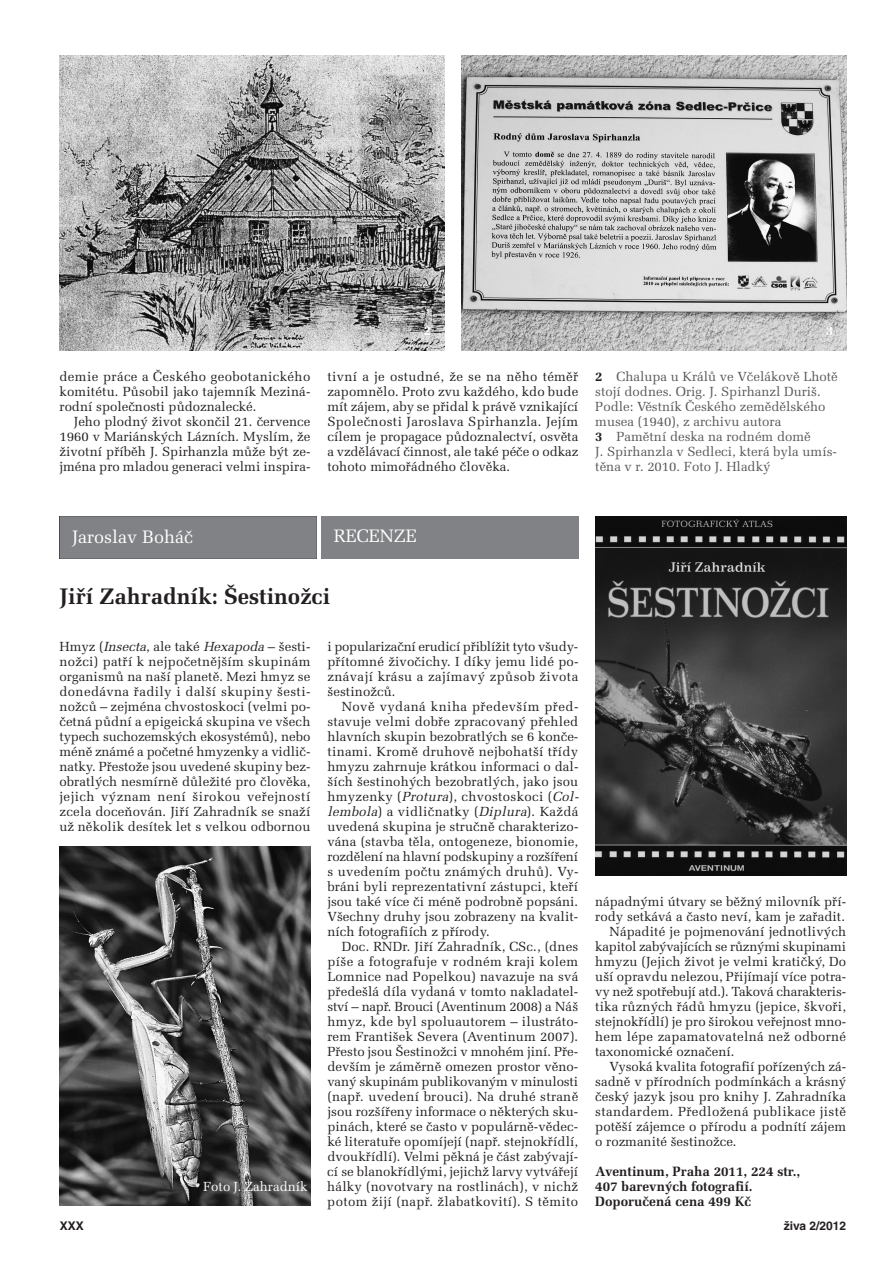
<style>
.page{position:relative;width:893px;height:1263px;background:#fff}
.page>*{position:absolute;margin:0;border:0;box-sizing:border-box;transform-origin:0 0}
.t1{font:700 22.5px "Melior CE";color:#231f20}
.t2{font:18px "Melior CE";color:#fff}
.t3{font:700 13.5px/15px "Melior CE";color:#231f20}
.t4{font:700 13.5px "Melior CE";color:#fff}
.t5{font:13.2px/15px "Melior CE";letter-spacing:.005em;color:#231f20;text-align:justify}
.t6{font:13.2px/15px "Melior CE";color:#57585a}
.t7{font:13.2px "Melior CE";letter-spacing:-.015em;color:#231f20}
.t8{font:13.2px "Melior CE";letter-spacing:.025em;color:#231f20}
.t9{font:13.2px "Melior CE";color:#fff}
.t10{font:700 12px "Helvetica CE";color:#231f20}
.s1{font-weight:700;color:#231f20}
.s2{font-style:italic}
</style>
<div class="page">
<div style="left:60px;top:516px;width:257px;height:43px;background:#808285"></div>
<div style="left:321px;top:516px;width:257px;height:43px;background:#808285"></div>
<img style="left:595px;top:516px;width:251px;height:360px">
<img style="left:60px;top:846px;width:250px;height:359px">
<img style="left:461px;top:55px;width:385px;height:296px">
<img style="left:60px;top:55px;width:384px;height:296px">
<p class="t5" style="left:60px;top:371px;width:252px">demie práce a Českého geobotanického komitétu. Působil jako tajemník Meziná&shy;rodní společnosti půdoznalecké.</p>
<p class="t5" style="left:60px;top:416px;width:252px;text-indent:14px">Jeho plodný život skončil 21. července 1960 v Mariánských Lázních. Myslím, že životní příběh J. Spirhanzla může být ze&shy;jména pro mladou generaci velmi inspira-</p>
<p class="t4" style="left:424px;top:325px;width:9px">2</p>
<p class="t4" style="left:826px;top:325px;width:9px">3</p>
<p class="t5" style="left:327px;top:371px;width:252px">tivní a je ostudné, že se na něho téměř zapomnělo. Proto zvu každého, kdo bude mít zájem, aby se přidal k právě vznikající Společnosti Jaroslava Spirhanzla. Jejím cílem je propagace půdoznalectví, osvěta a vzdělávací činnost, ale také péče o odkaz tohoto mimořádného člověka.</p>
<p class="t6" style="left:595px;top:371px;width:244px"><span class="s1">2</span> Chalupa u Králů ve Včelákově Lhotě stojí dodnes. Orig. J. Spirhanzl Duriš.<br>Podle: Věstník Českého zemědělského musea (1940), z archivu autora<br><span class="s1">3</span> Pamětní deska na rodném domě<br>J. Spirhanzla v Sedleci, která byla umís&shy;těna v r. 2010. Foto J. Hladký</p>
<h2 class="t2" style="left:72px;top:531px;width:122px">Jaroslav Boháč</h2>
<h2 class="t2" style="left:334px;top:529px;width:84px">RECENZE</h2>
<h1 class="t1" style="left:60px;top:588px;width:272px">Jiří Zahradník: Šestinožci</h1>
<p class="t5" style="left:60px;top:641px;width:252px">Hmyz (<span class="s2">Insecta</span>, ale také <span class="s2">Hexapoda</span>– šesti&shy;nožci) patří k nejpočetnějším skupinám organismů na naší planetě. Mezi hmyz se donedávna řadily i další skupiny šesti&shy;nožců – zejména chvostoskoci (velmi po&shy;četná půdní a epigeická skupina ve všech typech suchozemských ekosystémů), nebo méně známé a početné hmyzenky a vidlič&shy;natky. Přestože jsou uvedené skupiny bez&shy;obratlých nesmírně důležité pro člověka, jejich význam není širokou veřejností zcela doceňován. Jiří Zahradník se snaží už několik desítek let s velkou odbornou</p>
<p class="t5" style="left:327px;top:641px;width:252px">i popularizační erudicí přiblížit tyto všudy&shy;přítomné živočichy. I díky jemu lidé po&shy;znávají krásu a zajímavý způsob života šestinožců.</p>
<p class="t5" style="left:327px;top:701px;width:255px;text-align:left;text-indent:14px">Nově vydaná kniha především před&shy;stavuje velmi dobře zpracovaný přehled hlavních skupin bezobratlých se 6 konče&shy;tinami. Kromě druhově nejbohatší třídy hmyzu zahrnuje krátkou informaci o dal&shy;ších šestinohých bezobratlých, jako jsou hmyzenky (<span class="s2">Protura</span>), chvostoskoci (<span class="s2">Col&shy;lembola</span>) a vidličnatky (<span class="s2">Diplura</span>). Každá uvedená skupina je stručně charakterizo&shy;vána (stavba těla, ontogeneze, bionomie, rozdělení na hlavní podskupiny a rozšíření s uvedením počtu známých druhů). Vy&shy;bráni byli reprezentativní zástupci, kteří jsou také více či méně podrobně popsáni.<br>Všechny druhy jsou zobrazeny na kvalit&shy;ních fotografiích z přírody.</p>
<p class="t5" style="left:327px;top:941px;width:253px;text-indent:14px">Doc. RNDr. Jiří Zahradník, CSc., (dnes píše a fotografuje v rodném kraji kolem Lomnice nad Popelkou) navazuje na svá předešlá díla vydaná v tomto nakladatel&shy;ství – např. Brouci (Aventinum 2008) a Náš hmyz, kde byl spoluautorem – ilustráto&shy;rem František Severa (Aventinum 2007).<br>Přesto jsou Šestinožci v mnohém jiní. Pře&shy;devším je záměrně omezen prostor věno&shy;vaný skupinám publikovaným v minulosti (např. uvedení brouci). Na druhé straně jsou rozšířeny informace o některých sku&shy;pinách, které se často v populárně-vědec&shy;ké literatuře opomíjejí (např. stejnokřídlí, dvoukřídlí). Velmi pěkná je část zabývají&shy;cí se blanokřídlými, jejichž larvy vytvářejí hálky (novotvary na rostlinách), v nichž potom žijí (např. žlabatkovití). S těmito</p>
<p class="t9" style="left:203px;top:1182px;width:106px">Foto J. Zahradník</p>
<p class="t5" style="left:595px;top:896px;width:252px">nápadnými útvary se běžný milovník pří-</p>
<p class="t5" style="left:595px;top:911px;width:251px">rody setkává a často neví, kam je zařadit.</p>
<p class="t5" style="left:610px;top:926px;width:238px">Nápadité je pojmenování jednotlivých</p>
<p class="t7" style="left:595px;top:942px;width:252px">kapitol zabývajících se různými skupinami</p>
<p class="t5" style="left:595px;top:956px;width:252px">hmyzu (Jejich život je velmi kratičký, Do</p>
<p class="t5" style="left:595px;top:971px;width:253px">uší opravdu nelezou, Přijímají více potra-</p>
<p class="t5" style="left:595px;top:986px;width:252px">vy než spotřebují atd.). Taková charakteris-</p>
<p class="t5" style="left:595px;top:1001px;width:252px">tika různých řádů hmyzu (jepice, škvoři,</p>
<p class="t5" style="left:595px;top:1016px;width:252px">stejnokřídlí) je pro širokou veřejnost mno-</p>
<p class="t5" style="left:595px;top:1031px;width:252px">hem lépe zapamatovatelná než odborné</p>
<p class="t5" style="left:595px;top:1046px;width:141px">taxonomické označení.</p>
<p class="t5" style="left:610px;top:1061px;width:238px">Vysoká kvalita fotografií pořízených zá-</p>
<p class="t5" style="left:595px;top:1076px;width:252px">sadně v přírodních podmínkách a krásný</p>
<p class="t5" style="left:595px;top:1091px;width:252px">český jazyk jsou pro knihy J. Zahradníka</p>
<p class="t8" style="left:595px;top:1107px;width:252px">standardem. Předložená publikace jistě</p>
<p class="t5" style="left:595px;top:1121px;width:252px">potěší zájemce o přírodu a podnítí zájem</p>
<p class="t5" style="left:595px;top:1136px;width:143px">o rozmanité šestinožce.</p>
<p class="t3" style="left:595px;top:1166px;width:206px">Aventinum, Praha 2011, 224 str.,<br>407 barevných fotografií.<br>Doporučená cena 499 Kč</p>
<p class="t10" style="left:60px;top:1221px;width:26px">XXX</p>
<p class="t10" style="left:784px;top:1221px;width:64px">živa 2/2012</p>
</div>
